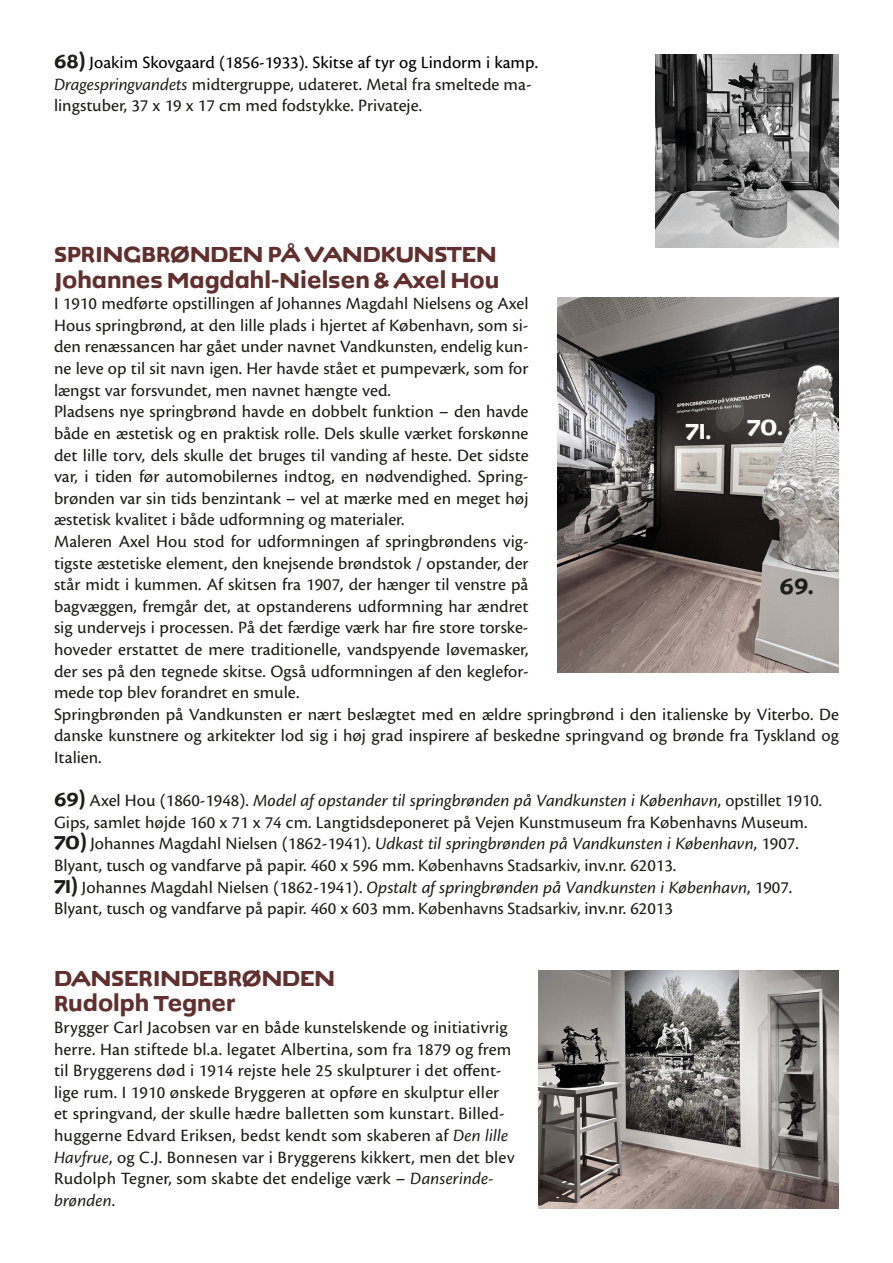
<style>
.page{position:relative;width:893px;height:1263px;background:#fff}
.page>*{position:absolute;margin:0;border:0;box-sizing:border-box;transform-origin:0 0}
.t1{font:700 21px/25.2px "Engelhardt BETAV.2";color:#612f2d}
.t2{font:700 21px "Engelhardt BETAV.2";color:#fff}
.t3{font:700 21px "Engelhardt BETAV.2";color:#1d1d1b}
.t4{font:18px/21.6px "Cronos Pro Capt";color:#1d1d1b}
.t5{font:18px "Cronos Pro Capt It";letter-spacing:-.005em;color:#1d1d1b}
.t6{font:italic 18px "Cronos Pro";letter-spacing:.01em;color:#1d1d1b}
.s1{font-family:"Engelhardt BETAV.2";font-weight:700}
.s2{color:#020203}
.s3{font-family:"Cronos Pro";font-style:italic}
.s4{font-family:"Cronos Pro Capt"}
.s5{font-family:"Cronos Pro"}
.s6{font-family:"Cronos Pro Capt";font-style:normal}
</style>
<div class="page">
<img style="left:558px;top:298px;width:281px;height:374px">
<img style="left:655px;top:54px;width:184px;height:194px">
<img style="left:539px;top:971px;width:300px;height:238px">
<p class="t4" style="left:54px;top:52px;width:485px"><span class="s1">68)</span> <span class="s2">Joakim Skovgaard (1856-1933). Skitse af tyr og Lindorm i kamp.<br></span><span class="s3">Dragespringvandets</span> midtergruppe, udateret. Metal fra smeltede ma&shy;lingstuber, 37 x 19 x 17 cm med fodstykke. Privateje.</p>
<p class="t1" style="left:54px;top:242px;width:447px">SPRINGBRØNDEN PÅ VANDKUNSTEN<br>Johannes Magdahl-Nielsen &amp; Axel Hou</p>
<p class="t4" style="left:54px;top:293px;width:786px">I 1910 medførte opstillingen af Johannes Magdahl Nielsens og Axel<br>Hous springbrønd, at den lille plads i hjertet af København, som si-<br>den renæssancen har gået under navnet Vandkunsten, endelig kun-<br>ne leve op til sit navn igen. Her havde stået et pumpeværk, som for<br>længst var forsvundet, men navnet hængte ved.<br>Pladsens nye springbrønd havde en dobbelt funktion – den havde<br>både en æstetisk og en praktisk rolle. Dels skulle værket forskønne<br>det lille torv, dels skulle det bruges til vanding af heste. Det sidste<br>var, i tiden før automobilernes indtog, en nødvendighed. Spring-<br>brønden var sin tids benzintank – vel at mærke med en meget høj<br>æstetisk kvalitet i både udformning og materialer.<br>Maleren Axel Hou stod for udformningen af springbrøndens vig-<br>tigste æstetiske element, den knejsende brøndstok / opstander, der<br>står midt i kummen. Af skitsen fra 1907, der hænger til venstre på<br>bagvæggen, fremgår det, at opstanderens udformning har ændret<br>sig undervejs i processen. På det færdige værk har fire store torske-<br>hoveder erstattet de mere traditionelle, vandspyende løvemasker,<br>der ses på den tegnede skitse. Også udformningen af den keglefor-<br>mede top blev forandret en smule.<br>Springbrønden på Vandkunsten er nært beslægtet med en ældre springbrønd i den italienske by Viterbo. De danske kunstnere og arkitekter lod sig i høj grad inspirere af beskedne springvand og brønde fra Tyskland og Italien.</p>
<p class="t5" style="left:54px;top:790px;width:769px"><span class="s1">69)</span> <span class="s4">Axel Hou (1860-1948).</span> Model af opstander til springbrønden på Vandkunsten i København<span class="s4">,</span> <span class="s5">opstillet 1910.</span></p>
<p class="t4" style="left:54px;top:811px;width:755px">Gips, samlet højde 160 x 71 x 74 cm. Langtidsdeponeret på Vejen Kunstmuseum fra Københavns Museum.</p>
<p class="t5" style="left:54px;top:833px;width:746px"><span class="s1">70)</span> <span class="s4">Johannes Magdahl Nielsen (1862-1941).</span> Udkast til springbrønden på Vandkunsten i København<span class="s4">, 1907.</span></p>
<p class="t4" style="left:54px;top:855px;width:624px">Blyant, tusch og vandfarve på papir. 460 x 596 mm. <span class="s5">Københavns Stadsarkiv,</span> inv.nr. 62013.</p>
<p class="t5" style="left:54px;top:877px;width:740px"><span class="s1">71)</span> <span class="s4">Johannes Magdahl Nielsen (1862-1941).</span> Opstalt af springbrønden på Vandkunsten i København<span class="s4">, 1907.</span></p>
<p class="t4" style="left:54px;top:898px;width:620px">Blyant, tusch og vandfarve på papir. 460 x 603 mm. <span class="s5">Københavns Stadsarkiv,</span> inv.nr. 62013</p>
<p class="t2" style="left:686px;top:414px;width:99px">71. 70.</p>
<p class="t3" style="left:780px;top:571px;width:35px">69.</p>
<p class="t1" style="left:54px;top:965px;width:283px">DANSERINDEBRØNDEN<br>Rudolph Tegner</p>
<p class="t4" style="left:54px;top:1017px;width:462px">Brygger Carl Jacobsen var en både kunstelskende og initiativrig herre. Han stiftede bl.a. legatet Albertina, som fra 1879 og frem til Bryggerens død i 1914 rejste hele 25 skulpturer i det offent&shy;lige rum. I 1910 ønskede Bryggeren at opføre en skulptur eller et springvand, der skulle hædre balletten som kunstart. Billed&shy;huggerne Edvard Eriksen, bedst kendt som skaberen af <span class="s3">Den lille Havfrue</span>, og C.J. Bonnesen var i Bryggerens kikkert, men det blev Rudolph Tegner, som skabte det endelige værk – <span class="s3">Danserinde-</span></p>
<p class="t6" style="left:54px;top:1190px;width:63px">brønden<span class="s6">.</span></p>
</div>
